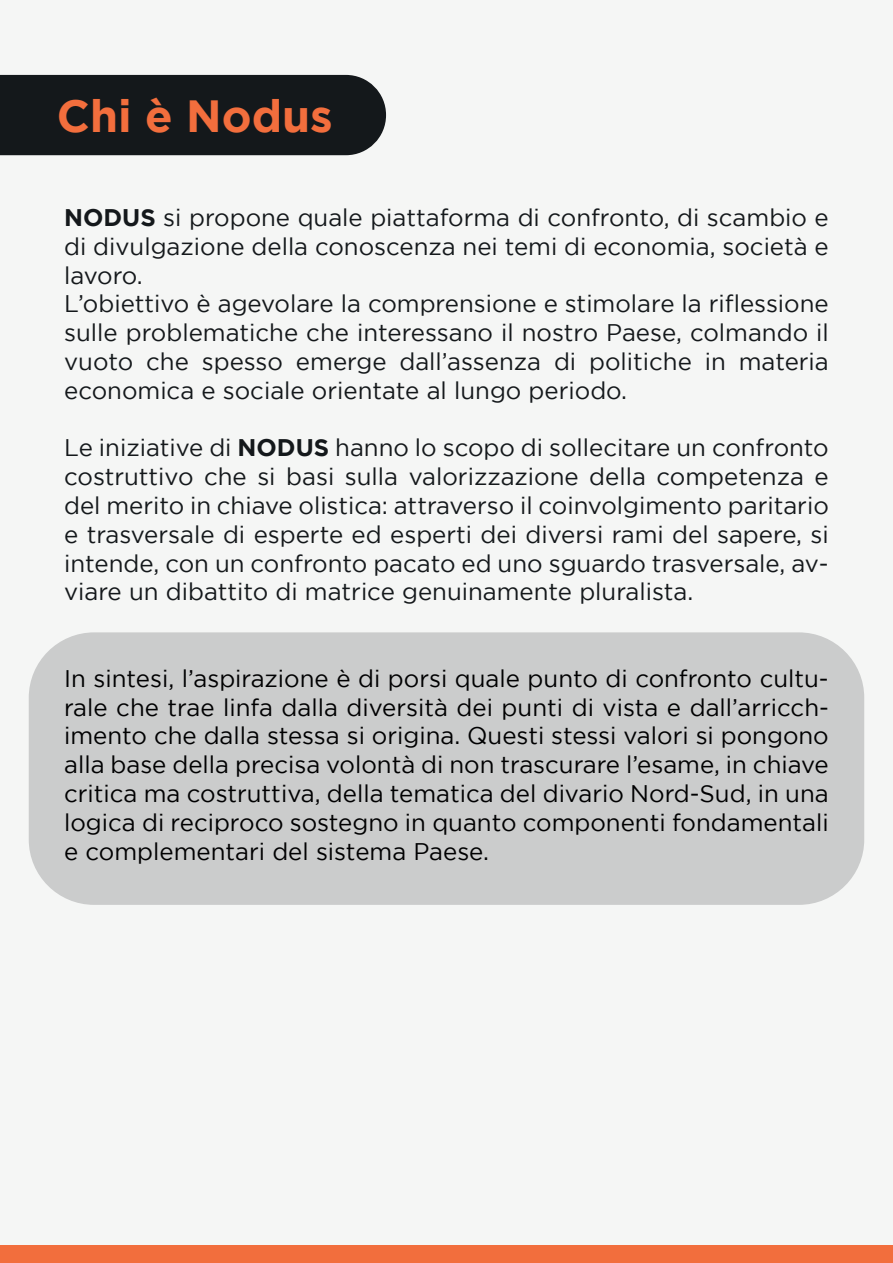
<style>
.page{position:relative;width:893px;height:1263px;background:#f5f6f5}
.page>*{position:absolute;margin:0;border:0;box-sizing:border-box;transform-origin:0 0}
.t1{font:700 45px "Gotham";color:#f26e3d}
.t2{font:24px/28.8px "Gotham";color:#14181b}
.t3{font:24px/28.8px "Gotham";color:#000001;text-align:justify}
.s1{font-weight:700}
</style>
<div class="page">
<div style="left:29px;top:632px;width:835px;height:273px;background:#cbcccc;border-radius:65px"></div>
<div style="left:0;top:75px;width:386px;height:80px;background:#14181b"></div>
<div style="left:0;top:1245px;width:893px;height:18px;background:#f26e3d"></div>
<h1 class="t1" style="left:57px;top:98px;width:277px">Chi è Nodus</h1>
<p class="t2" style="left:64px;top:205px;width:766px"><span class="s1">NODUS</span> si propone quale piattaforma di confronto, di scambio e di divulgazione della conoscenza nei temi di economia, società e lavoro.<br>L’obiettivo è agevolare la comprensione e stimolare la riflessione sulle problematiche che interessano il nostro Paese, colmando il vuoto che spesso emerge dall’assenza di politiche in materia economica e sociale orientate al lungo periodo.</p>
<p class="t2" style="left:64px;top:435px;width:766px;text-align:justify">Le iniziative di <span class="s1">NODUS</span> hanno lo scopo di sollecitare un confronto costruttivo che si basi sulla valorizzazione della competenza e del merito in chiave olistica: attraverso il coinvolgimento paritario e trasversale di esperte ed esperti dei diversi rami del sapere, si intende, con un confronto pacato ed uno sguardo trasversale, av&shy;viare un dibattito di matrice genuinamente pluralista.</p>
<p class="t3" style="left:64px;top:665px;width:766px">In sintesi, l’aspirazione è di porsi quale punto di confronto cultu&shy;rale che trae linfa dalla diversità dei punti di vista e dall’arricch&shy;imento che dalla stessa si origina. Questi stessi valori si pongono alla base della precisa volontà di non trascurare l’esame, in chiave critica ma costruttiva, della tematica del divario Nord-Sud, in una logica di reciproco sostegno in quanto componenti fondamentali e complementari del sistema Paese.</p>
</div>
